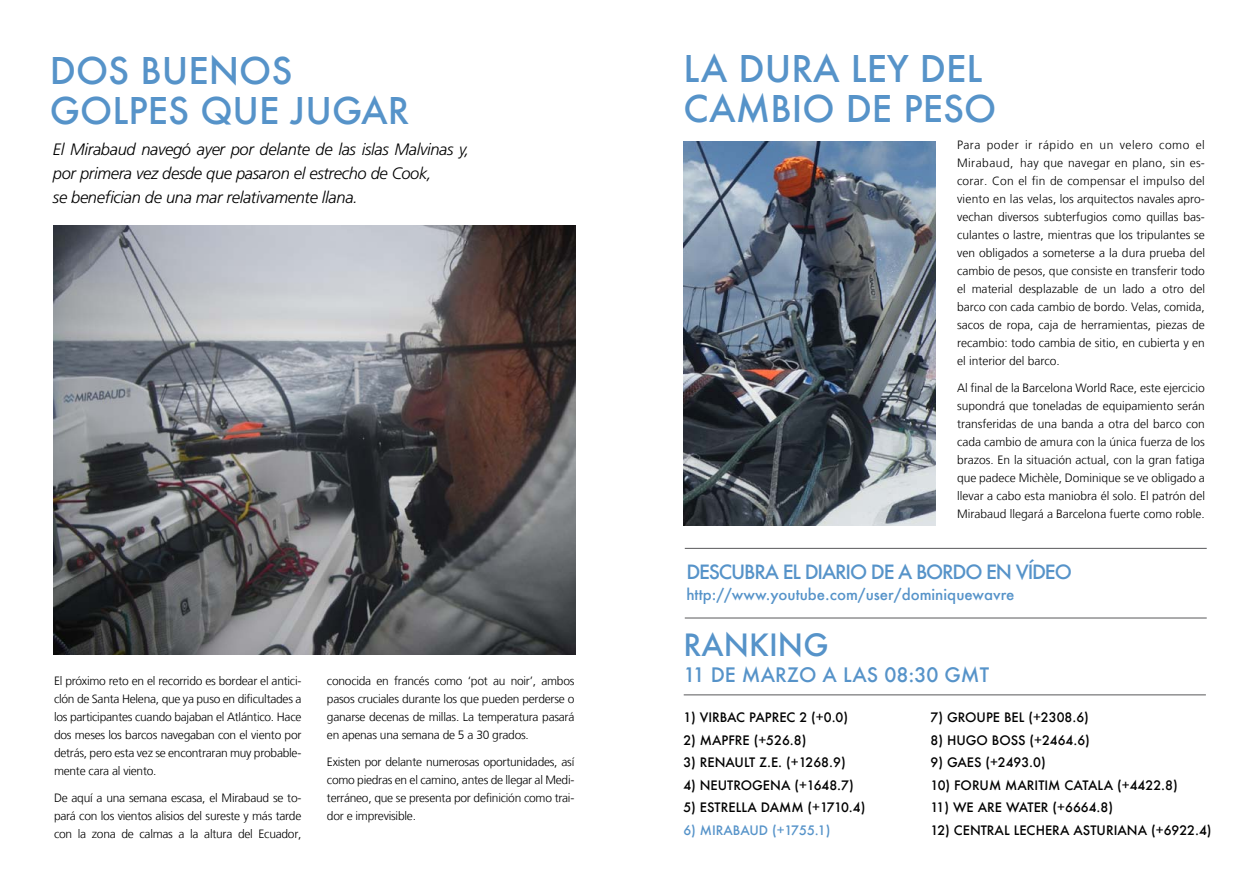
<style>
.page{position:relative;width:1259px;height:893px;background:#fff}
.page>*{position:absolute;margin:0;border:0;box-sizing:border-box;transform-origin:0 0}
.t1{font:500 36px/40.2px "Futura";color:#5693c9}
.t2{font:500 30px "Futura";color:#5693c9}
.t3{font:500 19.5px "Futura";color:#5693c9}
.t4{font:500 19.2px "Futura";letter-spacing:-.06em;color:#5693c9}
.t5{font:italic 300 16.5px/24px "Frutiger";letter-spacing:-.02em;color:#000}
.t6{font:500 15px "Futura";color:#5693c9}
.t7{font:500 12.75px "Futura";color:#000}
.t8{font:500 12.75px "Futura";color:#5693c9}
.t9{font:300 12px/18px "Frutiger";letter-spacing:-.02em;color:#000;text-align:justify}
</style>
<div class="page">
<img style="left:53px;top:225px;width:522px;height:430px">
<hr style="left:685px;top:618px;width:521px;height:1px;background:#58585a">
<hr style="left:685px;top:548px;width:521px;height:1px;background:#58585a">
<hr style="left:684px;top:695px;width:522px;height:1px;background:#58585a">
<img style="left:683px;top:142px;width:252px;height:383px">
<h1 class="t1" style="left:50px;top:50px;width:361px">DOS BUENOS<br>GOLPES QUE JUGAR</h1>
<h3 class="t5" style="left:53px;top:138px;width:418px">El Mirabaud navegó ayer por delante de las islas Malvinas y, por primera vez desde que pasaron el estrecho de Cook,<br>se benefician de una mar relativamente llana.</h3>
<p class="t9" style="left:54px;top:672px;width:249px">El próximo reto en el recorrido es bordear el antici&shy;clón de Santa Helena, que ya puso en dificultades a los participantes cuando bajaban el Atlántico. Hace dos meses los barcos navegaban con el viento por detrás, pero esta vez se encontraran muy probable&shy;mente cara al viento.</p>
<p class="t9" style="left:54px;top:789px;width:249px">De aquí a una semana escasa, el Mirabaud se to&shy;pará con los vientos alisios del sureste y más tarde con la zona de calmas a la altura del Ecuador,</p>
<p class="t9" style="left:327px;top:672px;width:249px">conocida en francés como ‘pot au noir’, ambos pasos cruciales durante los que pueden perderse o ganarse decenas de millas. La temperatura pasará en apenas una semana de 5 a 30 grados.</p>
<p class="t9" style="left:327px;top:753px;width:249px">Existen por delante numerosas oportunidades, así como piedras en el camino, antes de llegar al Medi&shy;terráneo, que se presenta por definición como trai&shy;dor e imprevisible.</p>
<h1 class="t1" style="left:683px;top:48px;width:314px">LA DURA LEY DEL<br>CAM BIO DE PESO</h1>
<p class="t9" style="left:957px;top:136px;width:249px">Para poder ir rápido en un velero como el Mirabaud, hay que navegar en plano, sin es&shy;corar. Con el fin de compensar el impulso del viento en las velas, los arquitectos navales apro&shy;vechan diversos subterfugios como quillas bas&shy;culantes o lastre, mientras que los tripulantes se ven obligados a someterse a la dura prueba del cambio de pesos, que consiste en transferir todo el material desplazable de un lado a otro del barco con cada cambio de bordo. Velas, comida, sacos de ropa, caja de herramientas, piezas de recambio: todo cambia de sitio, en cubierta y en el interior del barco.</p>
<p class="t9" style="left:957px;top:379px;width:249px">Al final de la Barcelona World Race, este ejercicio supondrá que toneladas de equipamiento serán transferidas de una banda a otra del barco con cada cambio de amura con la única fuerza de los brazos. En la situación actual, con la gran fatiga que padece Michèle, Dominique se ve obligado a llevar a cabo esta maniobra él solo. El patrón del Mirabaud llegará a Barcelona fuerte como roble.</p>
<h3 class="t4" style="left:686px;top:559px;width:387px">DESCUBRA EL DIARIO DE A BORDO EN VÍDEO</h3>
<p class="t6" style="left:686px;top:584px;width:330px">HTTP://WWW.YOUTUBE.COM/USER/DOMINIQUEWAVRE</p>
<h2 class="t2" style="left:683px;top:624px;width:22px">RAN</h2>
<h2 class="t2" style="left:749px;top:624px;width:40px">KING</h2>
<h3 class="t3" style="left:683px;top:661px;width:307px">11 DE MARZO A LAS 08:30 GMT</h3>
<p class="t7" style="left:683px;top:709px;width:25px">1) VIRBAC</p>
<p class="t7" style="left:749px;top:709px;width:9px">PAPR</p>
<p class="t7" style="left:779px;top:709px;width:70px">EC 2 (+0.0)</p>
<p class="t7" style="left:930px;top:709px;width:27px">7) GROUP</p>
<p class="t7" style="left:993px;top:709px;width:97px">E BEL (+2308.6)</p>
<p class="t7" style="left:683px;top:731px;width:124px">2) MAPFRE (+526.8)</p>
<p class="t7" style="left:930px;top:731px;width:71px">8) HUGO BOSS</p>
<p class="t7" style="left:1029px;top:731px;width:62px">(+2464.6)</p>
<p class="t7" style="left:683px;top:754px;width:41px">3) RENAULT</p>
<p class="t7" style="left:759px;top:754px;width:88px">Z.E. (+1268.9)</p>
<p class="t7" style="left:930px;top:754px;width:117px">9) GAES (+2493.0)</p>
<p class="t7" style="left:683px;top:776px;width:45px">4) N EUTROG</p>
<p class="t7" style="left:763px;top:776px;width:92px">ENA (+1648.7)</p>
<p class="t7" style="left:930px;top:776px;width:40px">10) FORU</p>
<p class="t7" style="left:989px;top:776px;width:36px">M MARITI</p>
<p class="t7" style="left:1048px;top:776px;width:26px">M CATALA</p>
<p class="t7" style="left:1117px;top:776px;width:62px">(+4422.8)</p>
<p class="t7" style="left:683px;top:799px;width:61px">5) ESTRELLA</p>
<p class="t7" style="left:761px;top:799px;width:106px">DAMM (+1710.4)</p>
<p class="t7" style="left:930px;top:799px;width:184px">11) WE ARE WATER (+6664.8)</p>
<p class="t8" style="left:683px;top:821px;width:148px">6) MIRABAUD (+1755.1)</p>
<p class="t7" style="left:930px;top:821px;width:49px">12) CENTRAL</p>
<p class="t7" style="left:1013px;top:821px;width:69px">LECHERA ASTURIANA</p>
<p class="t7" style="left:1151px;top:821px;width:62px">(+6922.4)</p>
</div>
